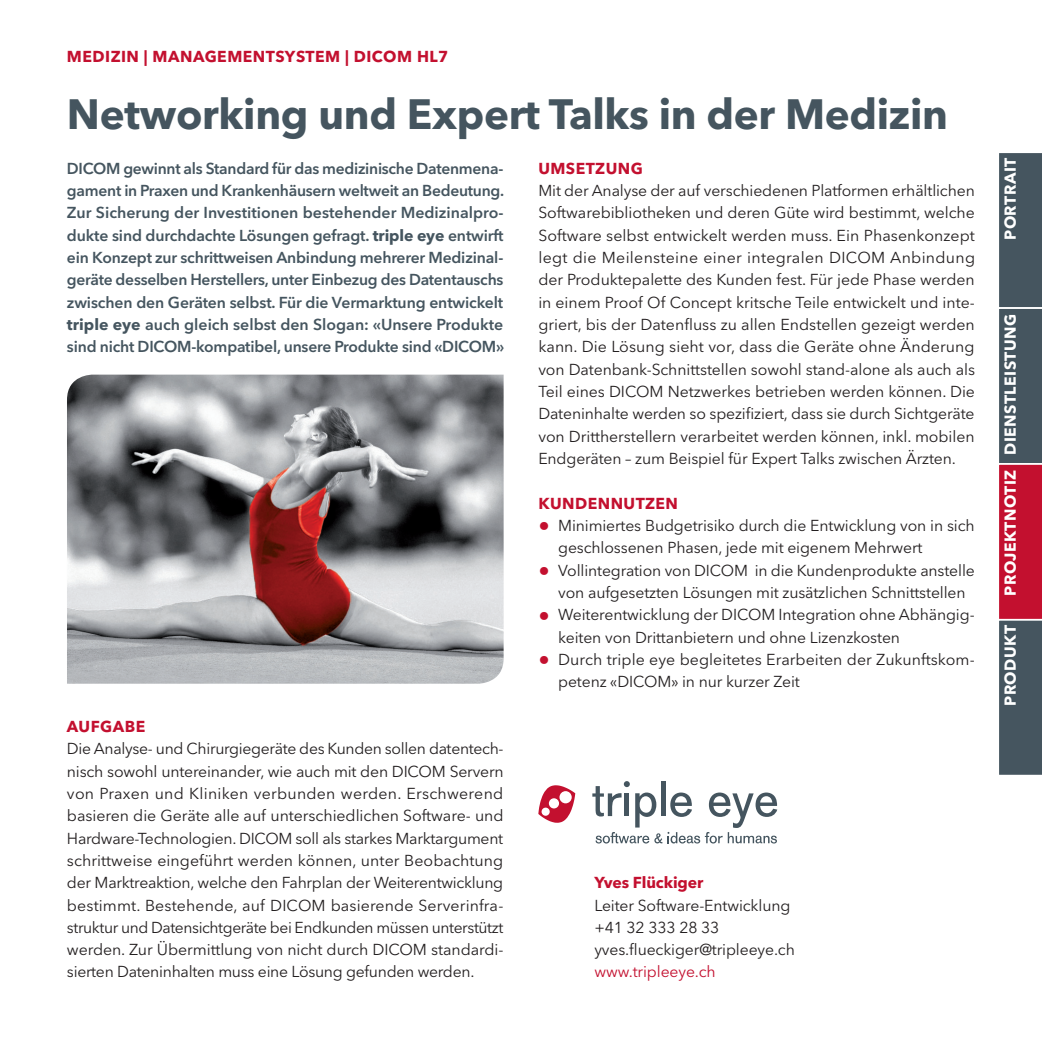
<style>
.page{position:relative;width:1042px;height:1042px;background:#fff}
.page>*{position:absolute;margin:0;border:0;box-sizing:border-box;transform-origin:0 0}
.Titre{font:700 42px "Avenir Next LT Pro";letter-spacing:-.01em;color:#45555f}
.Body{font:15.75px/22.4px "Avenir Next LT Pro";letter-spacing:-.01em;color:#231f20;text-align:justify}
.Lead{font:600 15.75px/22.4px "Avenir Next LT Pro";letter-spacing:-.01em;color:#45555f;text-align:justify}
.Body_Aufzählung{font:15.75px/22.4px "Avenir Next LT Pro";letter-spacing:-.01em;color:#231f20}
.Intertitre{font:700 15.75px "Avenir Next LT Pro";letter-spacing:.03em;color:#c3102f}
.Intertitre-2{font:700 15.75px "Avenir Next LT Pro";letter-spacing:.03em;color:#fff}
.Body-2{font:15.75px "Avenir Next LT Pro";letter-spacing:-.01em;color:#c3102f}
.Body-3{font:700 15.75px "Avenir Next LT Pro";letter-spacing:-.01em;color:#c3102f}
.s1{font-weight:700}
.s2{font-size:22.75px;color:#c3102f}
</style>
<div class="page">
<img style="left:67px;top:375px;width:437px;height:309px">
<svg style="left:999px;top:153px;width:43px;height:622px;background:#664554"></svg>
<svg style="left:538px;top:785px;width:37px;height:38px"></svg>
<svg style="left:592px;top:781px;width:185px;height:62px"></svg>
<p class="Intertitre" style="left:67px;top:47px;width:383px">MEDIZIN | MANAGEMENTSYSTEM | DICOM HL7</p>
<p class="Titre" style="left:67px;top:89px;width:882px">Networking und Expert Talks in der Medizin</p>
<p class="Lead" style="left:67px;top:157px;width:439px">DICOM gewinnt als Standard für das medizinische Datenmena&shy;gament in Praxen und Krankenhäusern weltweit an Bedeutung.<br>Zur Sicherung der Investitionen bestehender Medizinalpro&shy;dukte sind durchdachte Lösungen gefragt. <span class="s1">triple eye</span> entwirft ein Konzept zur schrittweisen Anbindung mehrerer Medizinal&shy;geräte desselben Herstellers, unter Einbezug des Datentauschs zwischen den Geräten selbst. Für die Vermarktung entwickelt <span class="s1">triple eye</span> auch gleich selbst den Slogan: «Unsere Produkte sind nicht DICOM-kompatibel, unsere Produkte sind «DICOM»</p>
<p class="Intertitre" style="left:67px;top:717px;width:80px">AUFGABE</p>
<p class="Body" style="left:67px;top:737px;width:438px">Die Analyse- und Chirurgiegeräte des Kunden sollen datentech&shy;nisch sowohl untereinander, wie auch mit den DICOM Servern von Praxen und Kliniken verbunden werden. Erschwerend basieren die Geräte alle auf unterschiedlichen Software- und Hardware-Technologien. DICOM soll als starkes Marktargument schrittweise eingeführt werden können, unter Beobachtung der Marktreaktion, welche den Fahrplan der Weiterentwicklung bestimmt. Bestehende, auf DICOM basierende Serverinfra&shy;struktur und Datensichtgeräte bei Endkunden müssen unterstützt werden. Zur Übermittlung von nicht durch DICOM standardi&shy;sierten Dateninhalten muss eine Lösung gefunden werden.</p>
<p class="Intertitre" style="left:538px;top:158px;width:106px">UMSETZUNG</p>
<p class="Body" style="left:538px;top:179px;width:438px">Mit der Analyse der auf verschiedenen Platformen erhältlichen Softwarebibliotheken und deren Güte wird bestimmt, welche Software selbst entwickelt werden muss. Ein Phasenkonzept legt die Meilensteine einer integralen DICOM Anbindung der Produktepalette des Kunden fest. Für jede Phase werden in einem Proof Of Concept kritsche Teile entwickelt und inte&shy;griert, bis der Datenfluss zu allen Endstellen gezeigt werden kann. Die Lösung sieht vor, dass die Geräte ohne Änderung von Datenbank-Schnittstellen sowohl stand-alone als auch als Teil eines DICOM Netzwerkes betrieben werden können. Die Dateninhalte werden so spezifiziert, dass sie durch Sichtgeräte von Drittherstellern verarbeitet werden können, inkl. mobilen Endgeräten – zum Beispiel für Expert Talks zwischen Ärzten.</p>
<p class="Intertitre" style="left:538px;top:493px;width:141px">KUNDENNUTZEN</p>
<p class="Body_Aufzählung" style="left:558px;top:514px;width:418px;text-indent:-20px"><span class="s2">•</span> Minimiertes Budgetrisiko durch die Entwicklung von in sich geschlossenen Phasen, jede mit eigenem Mehrwert</p>
<p class="Body_Aufzählung" style="left:558px;top:559px;width:418px;text-indent:-20px"><span class="s2">•</span> Vollintegration von DICOM in die Kundenprodukte anstelle von aufgesetzten Lösungen mit zusätzlichen Schnittstellen</p>
<p class="Body_Aufzählung" style="left:558px;top:603px;width:418px;text-indent:-20px"><span class="s2">•</span> Weiterentwicklung der DICOM Integration ohne Abhängig&shy;keiten von Drittanbietern und ohne Lizenzkosten</p>
<p class="Body_Aufzählung" style="left:558px;top:648px;width:418px;text-indent:-20px"><span class="s2">•</span> Durch triple eye begleitetes Erarbeiten der Zukunftskom&shy;petenz «DICOM» in nur kurzer Zeit</p>
<p class="Body-3" style="left:594px;top:873px;width:110px">Yves Flückiger</p>
<p class="Body" style="left:594px;top:894px;width:197px">Leiter Software-Entwicklung</p>
<p class="Body" style="left:594px;top:916px;width:126px">+41 32 333 28 33</p>
<p class="Body" style="left:594px;top:938px;width:202px">yves.flueckiger@tripleeye.ch</p>
<p class="Body-2" style="left:594px;top:962px;width:123px">www.tripleeye.ch</p>
<p class="Intertitre-2" style="left:1001px;top:240px;width:84px;rotate:-90deg">PORTRAIT</p>
<p class="Intertitre-2" style="left:1001px;top:455px;width:142px;rotate:-90deg">DIENSTLEISTUNG</p>
<p class="Intertitre-2" style="left:1001px;top:596px;width:128px;rotate:-90deg">PROJEKTNOTIZ</p>
<p class="Intertitre-2" style="left:1001px;top:706px;width:82px;rotate:-90deg">PRODUKT</p>
</div>
